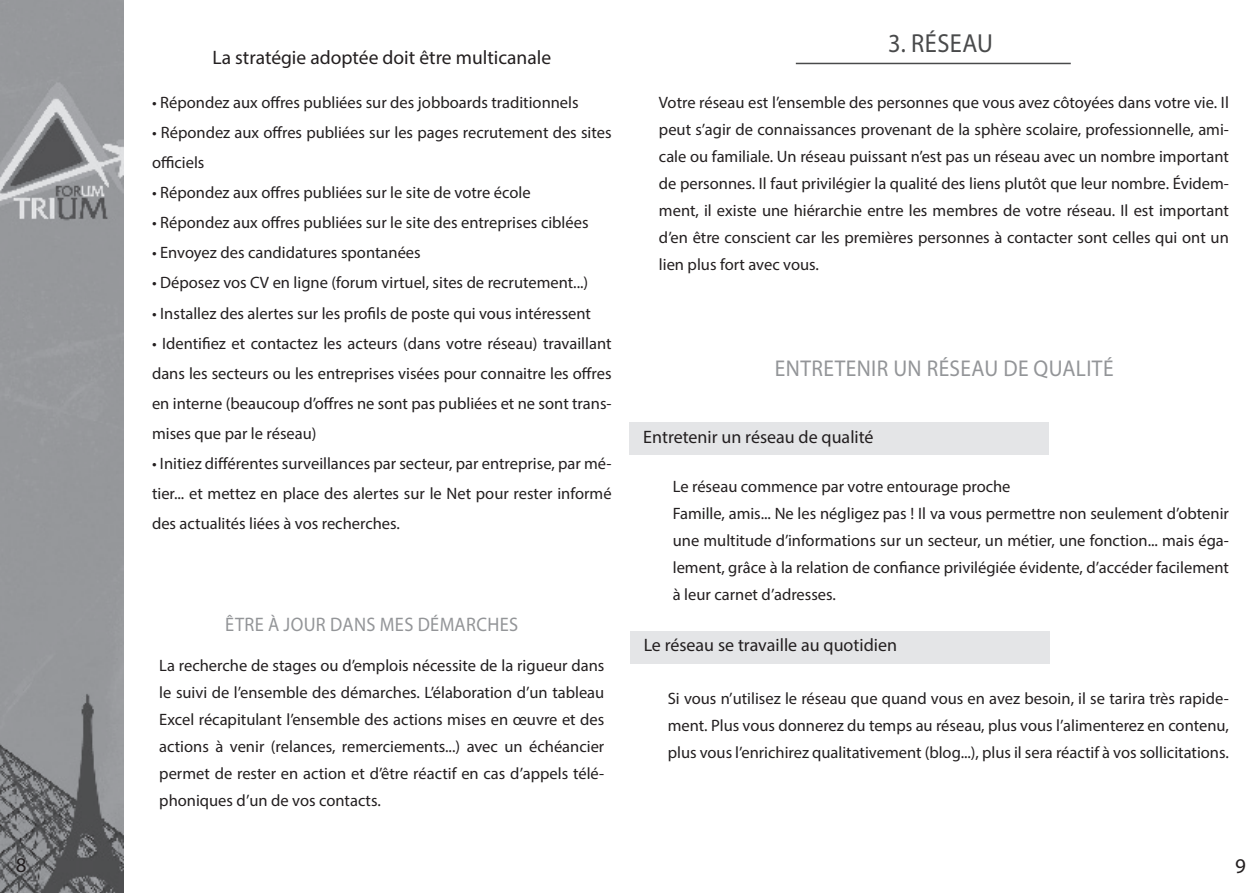
<style>
.page{position:relative;width:1259px;height:893px;background:#fff}
.page>*{position:absolute;margin:0;border:0;box-sizing:border-box;transform-origin:0 0}
.t1{font:26.1px "Myriad Pro";letter-spacing:.02em;color:#494a4b;scale:.94 1}
.t2{font:22.95px "Myriad Pro";letter-spacing:.02em;color:#939598;scale:.94 1}
.Sous-titre_Sommaire{font:21px "Myriad Pro";color:#231f20}
.t3{font:19.65px "Myriad Pro";letter-spacing:.02em;color:#939598;scale:.94 1}
.Sous-titre_Sommaire-2{font:19.5px "Myriad Pro";color:#231f20}
.Sous-titre_Sommaire-3{font:18px "Myriad Pro";color:#231f20}
.Sous-titre_Sommaire-4{font:16.5px/27px "Myriad Pro";color:#231f20;text-align:justify}
</style>
<div class="page">
<hr style="left:796px;top:63px;width:274px;height:1px;background:#494a4b">
<div style="left:629px;top:422px;width:420px;height:33px;background:#e4e5e7"></div>
<div style="left:630px;top:631px;width:419px;height:33px;background:#e4e5e7"></div>
<img style="left:0;top:0;width:123px;height:893px">
<p class="Sous-titre_Sommaire" style="left:16px;top:852px;width:12px">8</p>
<p class="Sous-titre_Sommaire-2" style="left:212px;top:45px;width:340px">La stratégie adoptée doit être multicanale</p>
<p class="Sous-titre_Sommaire-4" style="left:152px;top:89px;width:428px">• Répondez aux offres publiées sur des jobboards traditionnels</p>
<p class="Sous-titre_Sommaire-4" style="left:152px;top:118px;width:461px;line-height:30px">• Répondez aux offres publiées sur les pages recrutement des sites officiels</p>
<p class="Sous-titre_Sommaire-4" style="left:152px;top:179px;width:380px">• Répondez aux offres publiées sur le site de votre école</p>
<p class="Sous-titre_Sommaire-4" style="left:152px;top:209px;width:438px">• Répondez aux offres publiées sur le site des entreprises ciblées</p>
<p class="Sous-titre_Sommaire-4" style="left:152px;top:239px;width:270px">• Envoyez des candidatures spontanées</p>
<p class="Sous-titre_Sommaire-4" style="left:152px;top:269px;width:438px">• Déposez vos CV en ligne (forum virtuel, sites de recrutement...)</p>
<p class="Sous-titre_Sommaire-4" style="left:152px;top:299px;width:440px">• Installez des alertes sur les profils de poste qui vous intéressent</p>
<p class="Sous-titre_Sommaire-4" style="left:152px;top:328px;width:461px;line-height:30px">• Identifiez et contactez les acteurs (dans votre réseau) travaillant dans les secteurs ou les entreprises visées pour connaitre les offres en interne (beaucoup d’offres ne sont pas publiées et ne sont trans&shy;mises que par le réseau)</p>
<p class="Sous-titre_Sommaire-4" style="left:152px;top:448px;width:461px;line-height:30px">• Initiez différentes surveillances par secteur, par entreprise, par mé&shy;tier... et mettez en place des alertes sur le Net pour rester informé des actualités liées à vos recherches.</p>
<p class="t3" style="left:225px;top:613px;width:313px">ÊTRE À JOUR DANS MES DÉMARCHES</p>
<p class="Sous-titre_Sommaire-4" style="left:159px;top:652px;width:446px">La recherche de stages ou d’emplois nécessite de la rigueur dans le suivi de l’ensemble des démarches. L’élaboration d’un tableau Excel récapitulant l’ensemble des actions mises en œuvre et des actions à venir (relances, remerciements...) avec un échéancier permet de rester en action et d’être réactif en cas d’appels télé&shy;phoniques d’un de vos contacts.</p>
<p class="t1" style="left:888px;top:27px;width:113px">3. RÉSEAU</p>
<p class="Sous-titre_Sommaire-4" style="left:659px;top:89px;width:571px">Votre réseau est l’ensemble des personnes que vous avez côtoyées dans votre vie. Il peut s’agir de connaissances provenant de la sphère scolaire, professionnelle, ami&shy;cale ou familiale. Un réseau puissant n’est pas un réseau avec un nombre important de personnes. Il faut privilégier la qualité des liens plutôt que leur nombre. Évidem&shy;ment, il existe une hiérarchie entre les membres de votre réseau. Il est important d’en être conscient car les premières personnes à contacter sont celles qui ont un lien plus fort avec vous.</p>
<p class="t2" style="left:775px;top:354px;width:362px">ENTRETENIR UN RÉSEAU DE QUALITÉ</p>
<p class="Sous-titre_Sommaire-3" style="left:643px;top:426px;width:232px">Entretenir un réseau de qualité</p>
<p class="Sous-titre_Sommaire-4" style="left:673px;top:473px;width:339px">Le réseau commence par votre entourage proche</p>
<p class="Sous-titre_Sommaire-4" style="left:673px;top:500px;width:557px">Famille, amis... Ne les négligez pas ! Il va vous permettre non seulement d’obtenir une multitude d’informations sur un secteur, un métier, une fonction... mais éga&shy;lement, grâce à la relation de confiance privilégiée évidente, d’accéder facilement à leur carnet d’adresses.</p>
<p class="Sous-titre_Sommaire-3" style="left:643px;top:633px;width:255px">Le réseau se travaille au quotidien</p>
<p class="Sous-titre_Sommaire-4" style="left:668px;top:684px;width:563px">Si vous n’utilisez le réseau que quand vous en avez besoin, il se tarira très rapide&shy;ment. Plus vous donnerez du temps au réseau, plus vous l’alimenterez en contenu, plus vous l’enrichirez qualitativement (blog...), plus il sera réactif à vos sollicitations.</p>
<p class="Sous-titre_Sommaire" style="left:1235px;top:853px;width:12px">9</p>
</div>
